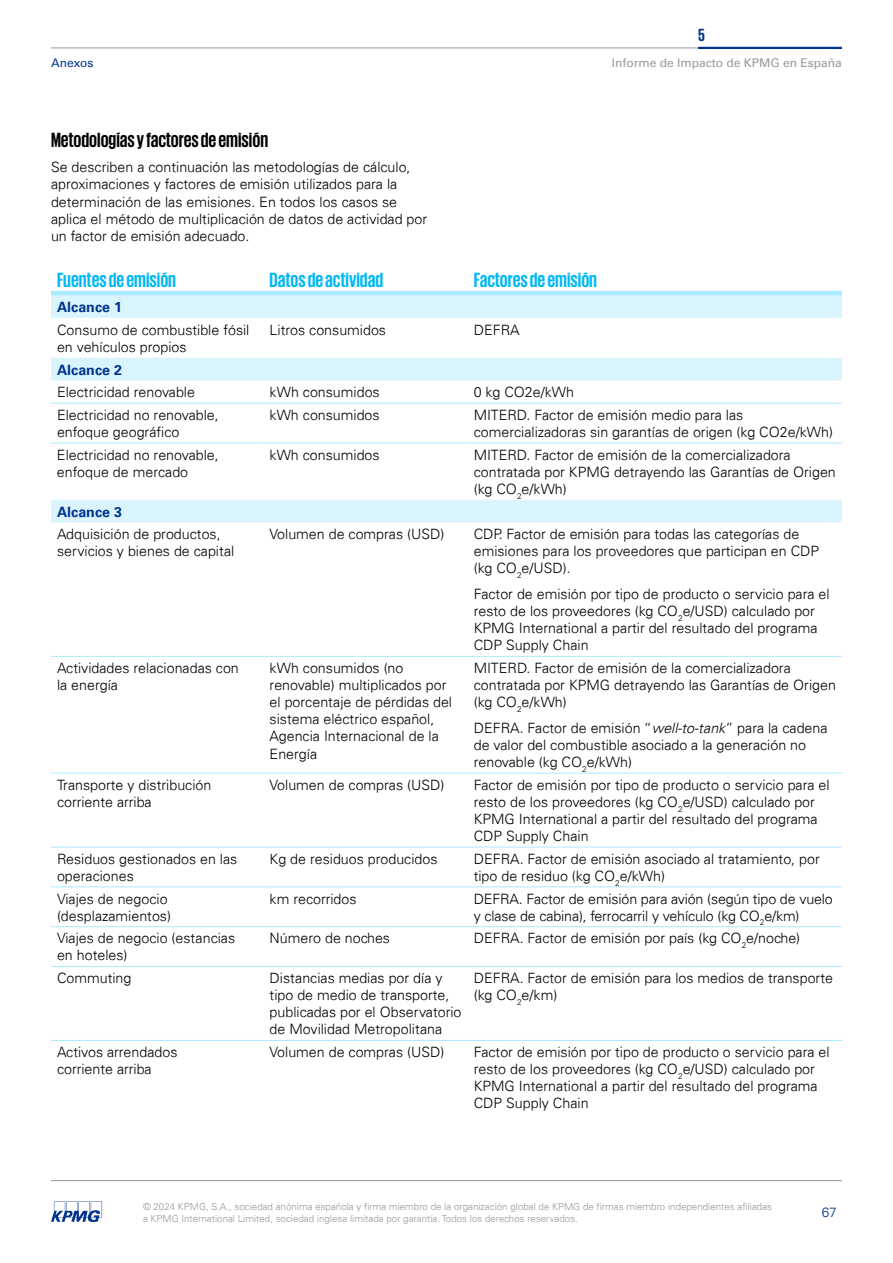
<style>
.page{position:relative;width:893px;height:1263px;background:#fff}
.page>*{position:absolute;margin:0;border:0;box-sizing:border-box;transform-origin:0 0}
.t1{font:700 21px "KPMG";color:#00b8f5}
.t2{font:700 21px "KPMG";color:#000}
.t3{font:700 18px "KPMG";color:#00338d}
.t4{font:300 14.25px/17.1px "Univers 45";color:#000}
.t5{font:700 14.25px "Univers 65";color:#00338d}
.t6{font:300 13.5px "Univers 45";color:#00338d}
.t7{font:12px "Univers 55 Roman";color:#989898}
.t8{font:12px "Univers 55 Roman";color:#00338d}
.t9{font:300 9.75px/11.7px "Univers 45";color:#989898}
.s1{font-style:italic}
</style>
<div class="page">
<hr style="left:51px;top:1180px;width:791px;height:1px;background:#989898">
<svg style="left:51px;top:1201px;width:51px;height:21px"></svg>
<svg style="left:51px;top:295px;width:791px;height:228px"></svg>
<hr style="left:51px;top:291px;width:213px;height:4px;background:#aceaff">
<hr style="left:264px;top:291px;width:204px;height:4px;background:#aceaff">
<hr style="left:468px;top:291px;width:374px;height:4px;background:#aceaff">
<hr style="left:51px;top:403px;width:213px;height:1px;background:#aceaff">
<hr style="left:264px;top:403px;width:204px;height:1px;background:#aceaff">
<hr style="left:468px;top:403px;width:374px;height:1px;background:#aceaff">
<hr style="left:51px;top:443px;width:213px;height:1px;background:#aceaff">
<hr style="left:264px;top:443px;width:204px;height:1px;background:#aceaff">
<hr style="left:468px;top:443px;width:374px;height:1px;background:#aceaff">
<hr style="left:51px;top:656px;width:213px;height:1px;background:#aceaff">
<hr style="left:264px;top:656px;width:204px;height:1px;background:#aceaff">
<hr style="left:468px;top:656px;width:374px;height:1px;background:#aceaff">
<hr style="left:51px;top:773px;width:213px;height:1px;background:#aceaff">
<hr style="left:264px;top:773px;width:204px;height:1px;background:#aceaff">
<hr style="left:468px;top:773px;width:374px;height:1px;background:#aceaff">
<hr style="left:51px;top:847px;width:213px;height:1px;background:#aceaff">
<hr style="left:264px;top:847px;width:204px;height:1px;background:#aceaff">
<hr style="left:468px;top:847px;width:374px;height:1px;background:#aceaff">
<hr style="left:51px;top:886px;width:213px;height:1px;background:#aceaff">
<hr style="left:264px;top:886px;width:204px;height:1px;background:#aceaff">
<hr style="left:468px;top:886px;width:374px;height:1px;background:#aceaff">
<hr style="left:51px;top:926px;width:213px;height:1px;background:#aceaff">
<hr style="left:264px;top:926px;width:204px;height:1px;background:#aceaff">
<hr style="left:468px;top:926px;width:374px;height:1px;background:#aceaff">
<hr style="left:51px;top:966px;width:213px;height:1px;background:#aceaff">
<hr style="left:264px;top:966px;width:204px;height:1px;background:#aceaff">
<hr style="left:468px;top:966px;width:374px;height:1px;background:#aceaff">
<hr style="left:51px;top:1040px;width:213px;height:1px;background:#aceaff">
<hr style="left:264px;top:1040px;width:204px;height:1px;background:#aceaff">
<hr style="left:468px;top:1040px;width:374px;height:1px;background:#aceaff">
<hr style="left:51px;top:48px;width:791px;height:1px;background:#989898">
<hr style="left:698px;top:47px;width:144px;height:2px;background:#00338d">
<p class="t8" style="left:51px;top:56px;width:44px">Anexos</p>
<p class="t3" style="left:698px;top:26px;width:8px">5</p>
<p class="t7" style="left:612px;top:56px;width:232px">Informe de Impacto de KPMG en España</p>
<h1 class="t2" style="left:51px;top:129px;width:219px">Metodologías y factores de emisión</h1>
<p class="t4" style="left:51px;top:159px;width:378px">Se describen a continuación las metodologías de cálculo, aproximaciones y factores de emisión utilizados para la determinación de las emisiones. En todos los casos se aplica el método de multiplicación de datos de actividad por un factor de emisión adecuado.</p>
<h1 class="t1" style="left:57px;top:269px;width:121px">Fuentes de emisión</h1>
<h1 class="t1" style="left:270px;top:269px;width:115px">Datos de actividad</h1>
<h1 class="t1" style="left:474px;top:269px;width:125px">Factores de emisión</h1>
<p class="t5" style="left:57px;top:299px;width:66px">Alcance 1</p>
<p class="t4" style="left:57px;top:321px;width:194px">Consumo de combustible fósil en vehículos propios</p>
<p class="t4" style="left:270px;top:321px;width:118px">Litros consumidos</p>
<p class="t4" style="left:474px;top:321px;width:47px">DEFRA</p>
<p class="t5" style="left:57px;top:361px;width:66px">Alcance 2</p>
<p class="t4" style="left:57px;top:384px;width:139px">Electricidad renovable</p>
<p class="t4" style="left:270px;top:384px;width:112px">kWh consumidos</p>
<p class="t4" style="left:474px;top:384px;width:102px">0 kg CO2e/kWh</p>
<p class="t4" style="left:57px;top:406px;width:163px">Electricidad no renovable, enfoque geográfico</p>
<p class="t4" style="left:270px;top:406px;width:112px">kWh consumidos</p>
<p class="t4" style="left:474px;top:406px;width:361px">MITERD. Factor de emisión medio para las comercializadoras sin garantías de origen (kg CO2e/kWh)</p>
<p class="t4" style="left:57px;top:446px;width:163px">Electricidad no renovable, enfoque de mercado</p>
<p class="t4" style="left:270px;top:446px;width:112px">kWh consumidos</p>
<p class="t4" style="left:474px;top:446px;width:364px">MITERD. Factor de emisión de la comercializadora contratada por KPMG detrayendo las Garantías de Origen (kg CO<sub>2</sub>e/kWh)</p>
<p class="t5" style="left:57px;top:503px;width:66px">Alcance 3</p>
<p class="t4" style="left:57px;top:526px;width:179px">Adquisición de productos, servicios y bienes de capital</p>
<p class="t4" style="left:270px;top:526px;width:176px">Volumen de compras (USD)</p>
<p class="t4" style="left:474px;top:526px;width:347px">CDP. Factor de emisión para todas las categorías de emisiones para los proveedores que participan en CDP (kg CO<sub>2</sub>e/USD).</p>
<p class="t4" style="left:474px;top:585px;width:357px">Factor de emisión por tipo de producto o servicio para el resto de los proveedores (kg CO<sub>2</sub>e/USD) calculado por KPMG International a partir del resultado del programa CDP Supply Chain</p>
<p class="t4" style="left:57px;top:659px;width:183px">Actividades relacionadas con la energía</p>
<p class="t4" style="left:270px;top:659px;width:184px">kWh consumidos (no renovable) multiplicados por el porcentaje de pérdidas del sistema eléctrico español,<br>Agencia Internacional de la<br>Energía</p>
<p class="t4" style="left:474px;top:659px;width:364px">MITERD. Factor de emisión de la comercializadora contratada por KPMG detrayendo las Garantías de Origen (kg CO<sub>2</sub>e/kWh)</p>
<p class="t4" style="left:474px;top:719px;width:355px">DEFRA. Factor de emisión “<span class="s1">well-to-tank</span>” para la cadena de valor del combustible asociado a la generación no renovable (kg CO<sub>2</sub>e/kWh)</p>
<p class="t4" style="left:57px;top:776px;width:156px">Transporte y distribución corriente arriba</p>
<p class="t4" style="left:270px;top:776px;width:176px">Volumen de compras (USD)</p>
<p class="t4" style="left:474px;top:776px;width:357px">Factor de emisión por tipo de producto o servicio para el resto de los proveedores (kg CO<sub>2</sub>e/USD) calculado por KPMG International a partir del resultado del programa CDP Supply Chain</p>
<p class="t4" style="left:57px;top:850px;width:182px">Residuos gestionados en las operaciones</p>
<p class="t4" style="left:270px;top:850px;width:169px">Kg de residuos producidos</p>
<p class="t4" style="left:474px;top:850px;width:348px">DEFRA. Factor de emisión asociado al tratamiento, por tipo de residuo (kg CO<sub>2</sub>e/kWh)</p>
<p class="t4" style="left:57px;top:890px;width:116px">Viajes de negocio (desplazamientos)</p>
<p class="t4" style="left:270px;top:890px;width:88px">km recorridos</p>
<p class="t4" style="left:474px;top:890px;width:361px">DEFRA. Factor de emisión para avión (según tipo de vuelo y clase de cabina), ferrocarril y vehículo (kg CO<sub>2</sub>e/km)</p>
<p class="t4" style="left:57px;top:930px;width:180px">Viajes de negocio (estancias en hoteles)</p>
<p class="t4" style="left:270px;top:930px;width:122px">Número de noches</p>
<p class="t4" style="left:474px;top:930px;width:328px">DEFRA. Factor de emisión por país (kg CO<sub>2</sub>e/noche)</p>
<p class="t4" style="left:57px;top:969px;width:76px">Commuting</p>
<p class="t4" style="left:270px;top:969px;width:193px">Distancias medias por día y tipo de medio de transporte, publicadas por el Observatorio de Movilidad Metropolitana</p>
<p class="t4" style="left:474px;top:969px;width:361px">DEFRA. Factor de emisión para los medios de transporte (kg CO<sub>2</sub>e/km)</p>
<p class="t4" style="left:57px;top:1043px;width:122px">Activos arrendados corriente arriba</p>
<p class="t4" style="left:270px;top:1043px;width:176px">Volumen de compras (USD)</p>
<p class="t4" style="left:474px;top:1043px;width:357px">Factor de emisión por tipo de producto o servicio para el resto de los proveedores (kg CO<sub>2</sub>e/USD) calculado por KPMG International a partir del resultado del programa CDP Supply Chain</p>
<p class="t9" style="left:143px;top:1201px;width:631px">© 2024 KPMG, S.A., sociedad anónima española y firma miembro de la organización global de KPMG de firmas miembro independientes afiliadas a KPMG International Limited, sociedad inglesa limitada por garantía. Todos los derechos reservados.</p>
<p class="t6" style="left:822px;top:1204px;width:17px">67</p>
</div>
